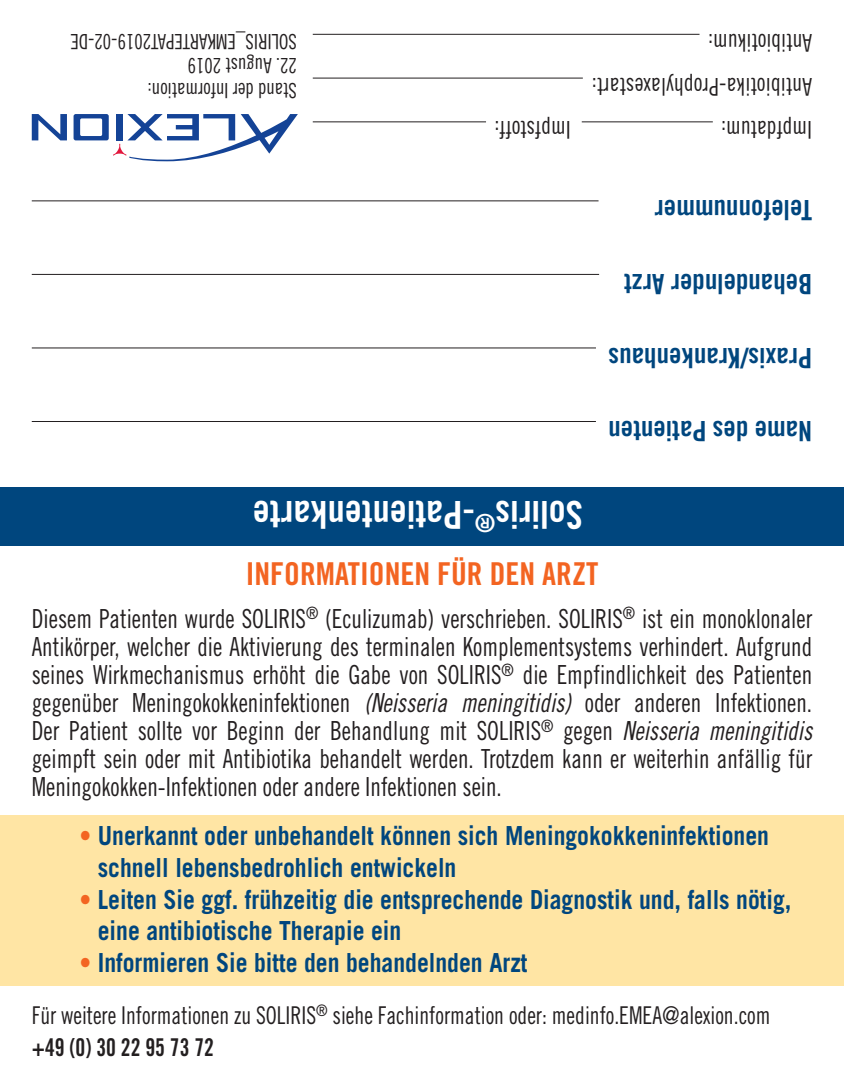
<style>
.page{position:relative;width:844px;height:1092px;background:#fff}
.page>*{position:absolute;margin:0;border:0;box-sizing:border-box;transform-origin:0 0}
.t1{font:38.5px "Trade Gothic Bold Cond Twenty";color:#fff}
.t2{font:31.5px "Trade Gothic Bold Cond Twenty";color:#f36421}
.t3{font:28px "Trade Gothic Bold Cond Twenty";color:#00467e}
.t4{font:26.25px/28px "Trade Gothic Cond Eighteen";color:#231f20;text-align:justify;scale:.9 1}
.t5{font:700 26.25px/31.5px "Trade Gothic";color:#00467e;scale:.9 1}
.t6{font:24.5px/43.8px "Trade Gothic Cond Eighteen";color:#231f20;scale:.9 1}
.t7{font:21px "Trade Gothic Cond Eighteen";color:#231f20;scale:.9 1}
.s1{font-family:"Trade Gothic Cond Eighteen Obl"}
.s2{color:#f36421}
.s3{font-family:"Trade Gothic Bold Cond Twenty"}
</style>
<div class="page">
<svg style="left:32px;top:114px;width:35px;height:26px"></svg>
<svg style="left:74px;top:114px;width:224px;height:47px"></svg>
<hr style="left:32px;top:421px;width:563px;height:1px;background:#231f20">
<hr style="left:32px;top:347px;width:563px;height:1px;background:#231f20">
<hr style="left:32px;top:274px;width:567px;height:1px;background:#231f20">
<hr style="left:32px;top:200px;width:566px;height:1px;background:#231f20">
<div style="left:0;top:487px;width:843px;height:59px;background:#00467e"></div>
<div style="left:0;top:815px;width:843px;height:170px;background:#ffe5a4"></div>
<hr style="left:581px;top:121px;width:131px;height:1px;background:#231f20">
<hr style="left:313px;top:121px;width:173px;height:1px;background:#231f20">
<hr style="left:313px;top:77px;width:269px;height:2px;background:#231f20">
<hr style="left:313px;top:34px;width:386px;height:1px;background:#231f20">
<p class="t7" style="left:297px;top:54px;width:253px;rotate:-180deg">SOLIRIS_EMKARTEPAT2019-02-DE</p>
<p class="t7" style="left:297px;top:78px;width:123px;rotate:-180deg">22. August 2019</p>
<p class="t7" style="left:297px;top:103px;width:167px;rotate:-180deg">Stand der Information:</p>
<p class="t6" style="left:570px;top:152px;width:86px;rotate:-180deg">Impfstoff:</p>
<p class="t6" style="left:812px;top:152px;width:246px;rotate:-180deg">Impfdatum:<br>Antibiotika-Prophylaxestart:<br>Antibiotikum:</p>
<p class="t1" style="left:583px;top:538px;width:331px;rotate:-180deg">Soliris<sup>®</sup>-Patientenkarte</p>
<p class="t3" style="left:812px;top:227px;width:159px;rotate:-180deg">Telefonnummer</p>
<p class="t3" style="left:812px;top:301px;width:190px;rotate:-180deg">Behandelnder Arzt</p>
<p class="t3" style="left:812px;top:374px;width:205px;rotate:-180deg">Praxis/Krankenhaus</p>
<p class="t3" style="left:812px;top:448px;width:205px;rotate:-180deg">Name des Patienten</p>
<p class="t2" style="left:246px;top:554px;width:354px">INFORMATIONEN FÜR DEN ARZT</p>
<p class="t4" style="left:32px;top:604px;width:868px">Diesem Patienten wurde SOLIRIS<sup>®</sup> (Eculizumab) verschrieben. SOLIRIS<sup>®</sup> ist ein monoklonaler Antikörper, welcher die Aktivierung des terminalen Komplementsystems verhindert. Aufgrund seines Wirkmechanismus erhöht die Gabe von SOLIRIS<sup>®</sup> die Empfindlichkeit des Patienten gegenüber Meningokokkeninfektionen <span class="s1">(Neisseria meningitidis)</span> oder anderen Infektionen.<br>Der Patient sollte vor Beginn der Behandlung mit SOLIRIS<sup>®</sup> gegen <span class="s1">Neisseria meningitidis </span>geimpft sein oder mit Antibiotika behandelt werden. Trotzdem kann er weiterhin anfällig für Meningokokken-Infektionen oder andere Infektionen sein.</p>
<p class="t5" style="left:98px;top:819px;width:747px;text-indent:-18px"><span class="s2">•</span> Unerkannt oder unbehandelt können sich Meningokokkeninfektionen schnell lebensbedrohlich entwickeln</p>
<p class="t5" style="left:98px;top:882px;width:772px;text-indent:-18px"><span class="s2">•</span> Leiten Sie ggf. frühzeitig die entsprechende Diagnostik und, falls nötig, eine antibiotische Therapie ein</p>
<p class="t5" style="left:79px;top:945px;width:499px"><span class="s2">•</span> Informieren Sie bitte den behandelnden Arzt</p>
<p class="t6" style="left:32px;top:999px;width:822px;line-height:31.5px">Für weitere Informationen zu SOLIRIS<sup>®</sup> siehe Fachinformation oder: medinfo.EMEA@alexion.com <span class="s3">+49 (0) 30 22 95 73 72</span></p>
</div>
